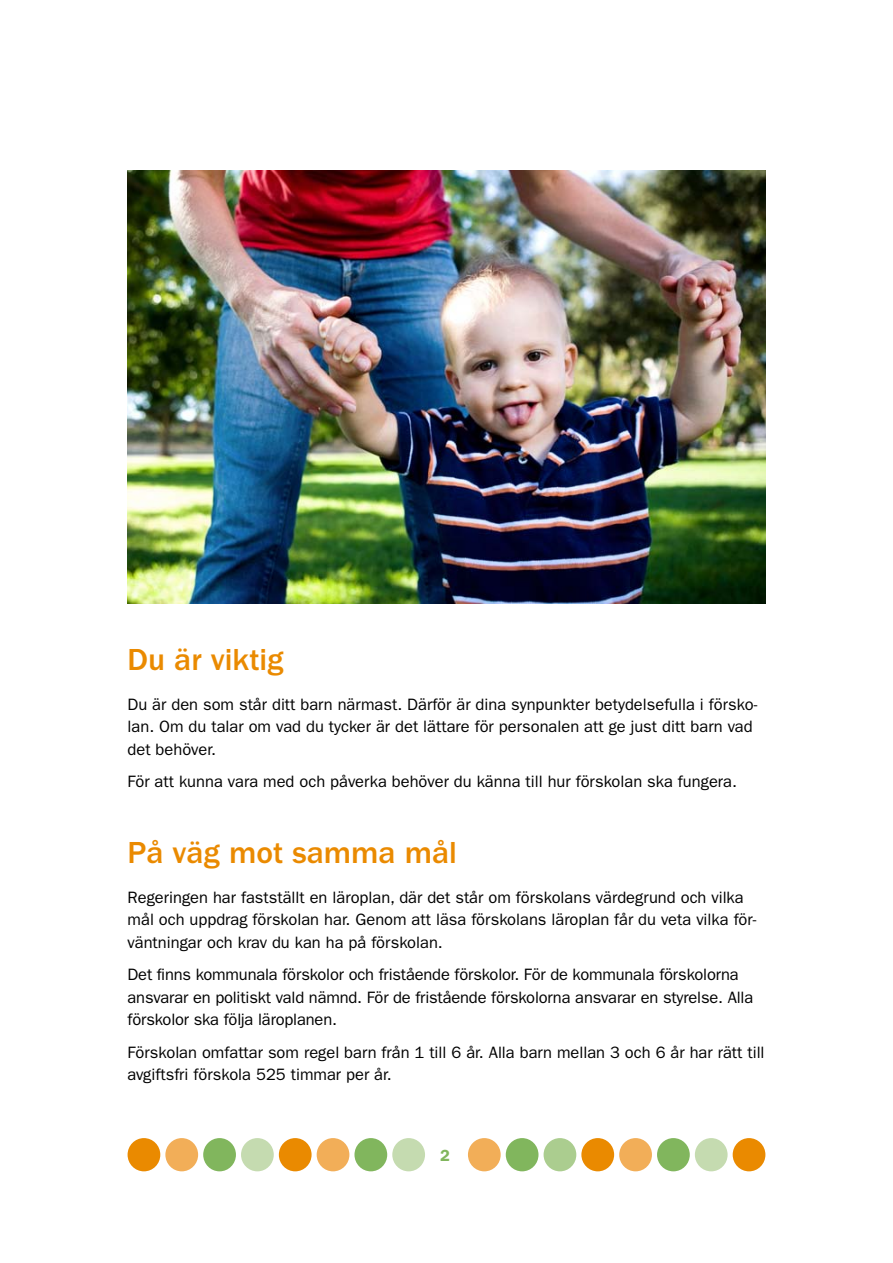
<style>
.page{position:relative;width:893px;height:1263px;background:#fff}
.page>*{position:absolute;margin:0;border:0;box-sizing:border-box;transform-origin:0 0}
.t1{font:500 31.5px "Franklin Gothic LT";color:#ea8a00}
.t2{font:16.5px/22.5px "Franklin Gothic LT";color:#000}
.t3{font:600 16.2px "Franklin Gothic LT";color:#81b65d}
</style>
<div class="page">
<div style="left:128px;top:1138px;width:32px;height:33px;background:#ea8a00;border-radius:50%"></div>
<div style="left:203px;top:1138px;width:33px;height:33px;background:#81b65d;border-radius:50%"></div>
<div style="left:165px;top:1138px;width:33px;height:33px;background:#f2ae58;border-radius:50%"></div>
<div style="left:241px;top:1138px;width:33px;height:33px;background:#c5dbb0;border-radius:50%"></div>
<div style="left:279px;top:1138px;width:33px;height:33px;background:#ea8a00;border-radius:50%"></div>
<div style="left:506px;top:1138px;width:32px;height:33px;background:#81b65d;border-radius:50%"></div>
<div style="left:695px;top:1138px;width:33px;height:33px;background:#c5dbb0;border-radius:50%"></div>
<div style="left:317px;top:1138px;width:32px;height:33px;background:#f2ae58;border-radius:50%"></div>
<div style="left:544px;top:1138px;width:32px;height:33px;background:#abcd8f;border-radius:50%"></div>
<div style="left:733px;top:1138px;width:32px;height:33px;background:#ea8a00;border-radius:50%"></div>
<div style="left:354px;top:1138px;width:33px;height:33px;background:#81b65d;border-radius:50%"></div>
<div style="left:581px;top:1138px;width:33px;height:33px;background:#ea8a00;border-radius:50%"></div>
<div style="left:619px;top:1138px;width:33px;height:33px;background:#f2ae58;border-radius:50%"></div>
<div style="left:392px;top:1138px;width:33px;height:33px;background:#c5dbb0;border-radius:50%"></div>
<div style="left:468px;top:1138px;width:33px;height:33px;background:#f2ae58;border-radius:50%"></div>
<div style="left:657px;top:1138px;width:33px;height:33px;background:#81b65d;border-radius:50%"></div>
<img style="left:128px;top:170px;width:638px;height:434px">
<h1 class="t1" style="left:128px;top:642px;width:157px">Du är viktig</h1>
<p class="t2" style="left:128px;top:693px;width:631px">Du är den som står ditt barn närmast. Därför är dina synpunkter betydelsefulla i försko&shy;lan. Om du talar om vad du tycker är det lättare för personalen att ge just ditt barn vad det behöver.</p>
<p class="t2" style="left:128px;top:770px;width:611px">För att kunna vara med och påverka behöver du känna till hur förskolan ska fungera.</p>
<h1 class="t1" style="left:128px;top:835px;width:331px">På väg mot samma mål</h1>
<p class="t2" style="left:128px;top:886px;width:630px">Regeringen har fastställt en läroplan, där det står om förskolans värdegrund och vilka mål och uppdrag förskolan har. Genom att läsa förskolans läroplan får du veta vilka för&shy;väntningar och krav du kan ha på förskolan.</p>
<p class="t2" style="left:128px;top:963px;width:627px">Det finns kommunala förskolor och fristående förskolor. För de kommunala förskolorna ansvarar en politiskt vald nämnd. För de fristående förskolorna ansvarar en styrelse. Alla förskolor ska följa läroplanen.</p>
<p class="t2" style="left:128px;top:1041px;width:638px">Förskolan omfattar som regel barn från 1 till 6 år. Alla barn mellan 3 och 6 år har rätt till avgiftsfri förskola 525 timmar per år.</p>
<p class="t3" style="left:440px;top:1146px;width:11px">2</p>
</div>
